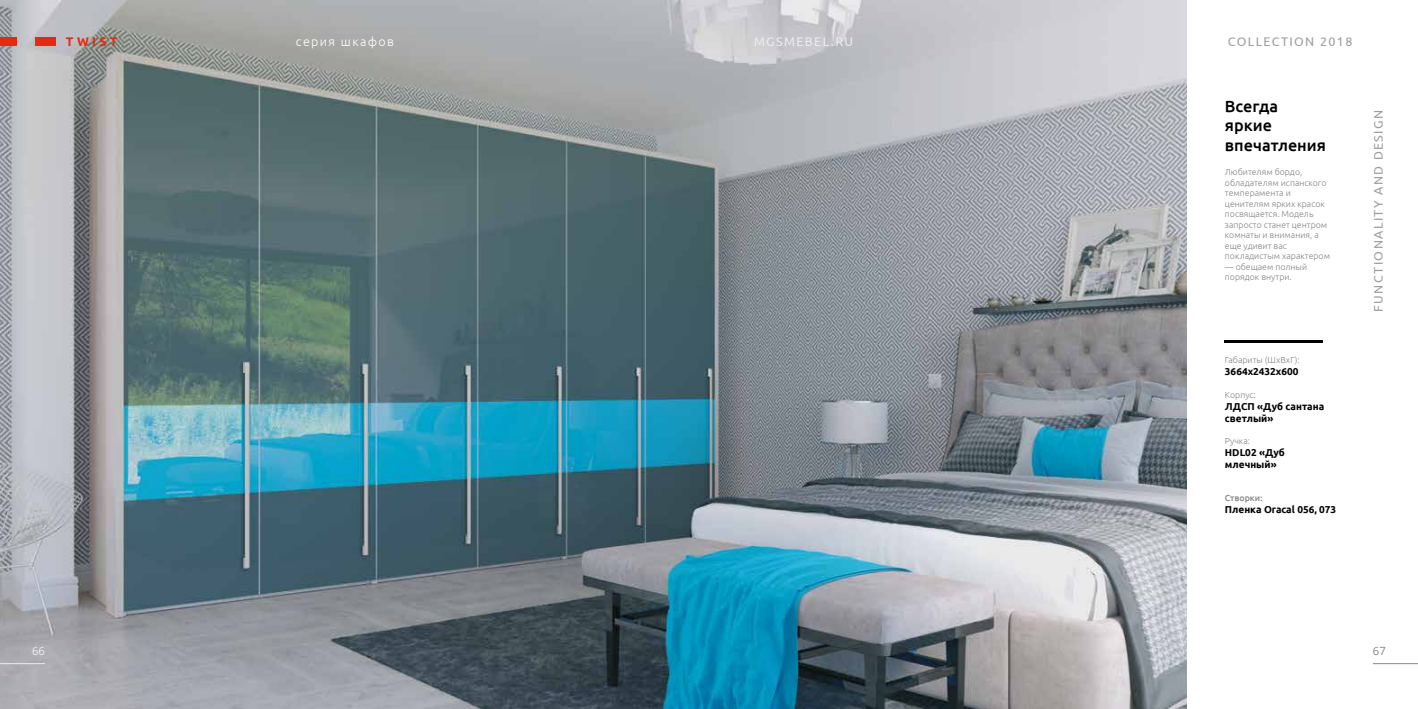
<style>
.page{position:relative;width:1418px;height:709px;background:#fff}
.page>*{position:absolute;margin:0;border:0;box-sizing:border-box;transform-origin:0 0}
.t1{font:500 16.25px/19.5px "Ubuntu";color:#000}
.t2{font:12.5px "Ubuntu";letter-spacing:.11em;color:#9d9d9c}
.t3{font:300 12.5px "Ubuntu";letter-spacing:.11em;color:#fff}
.t4{font:12.5px "Ubuntu";letter-spacing:.11em;color:#ededed}
.t5{font:700 12.5px "Ubuntu";letter-spacing:.26em;color:#e52a13}
.t6{font:11.25px "Open Sans";color:#ededed}
.t7{font:11.25px "Open Sans";color:#878787}
.t8{font:700 10px/12px "Ubuntu";color:#000}
.t9{font:300 8.75px/10.5px "Ubuntu";color:#878787}
.t10{font:500 8.75px "Ubuntu";color:#878787}
</style>
<div class="page">
<img style="left:0;top:0;width:1186px;height:709px">
<hr style="left:0;top:663px;width:45px;height:1px;background:#ededed">
<hr style="left:1372px;top:663px;width:45px;height:1px;background:#878787">
<div style="left:35px;top:37px;width:21px;height:9px;background:#e52a13"></div>
<div style="left:0;top:37px;width:16px;height:9px;background:#e52a13"></div>
<hr style="left:1224px;top:340px;width:98px;height:2px;background:#000">
<h2 class="t3" style="left:296px;top:34px;width:100px">серия шкафов</h2>
<h2 class="t4" style="left:754px;top:34px;width:101px">MGSMEBEL.RU</h2>
<h2 class="t5" style="left:66px;top:34px;width:53px">TWIST</h2>
<h2 class="t2" style="left:1227px;top:34px;width:126px">COLLECTION 2018</h2>
<h1 class="t1" style="left:1224px;top:96px;width:103px">Всегда яркие впечатления</h1>
<p class="t9" style="left:1224px;top:166px;width:107px">Любителям бордо, обладателям испанского темперамента и ценителям ярких красок посвящается. Модель запросто станет центром комнаты и внимания, а еще удивит вас покладистым характером</p>
<p class="t9" style="left:1224px;top:261px;width:84px">— обещаем полный порядок внутри.</p>
<p class="t9" style="left:1224px;top:354px;width:76px">Габариты (ШхВхГ):</p>
<p class="t8" style="left:1224px;top:365px;width:75px">3664х2432х600</p>
<p class="t9" style="left:1224px;top:389px;width:32px">Корпус:</p>
<p class="t8" style="left:1224px;top:400px;width:101px">ЛДСП «Дуб сантана светлый»</p>
<p class="t9" style="left:1224px;top:435px;width:26px">Ручка:</p>
<p class="t8" style="left:1224px;top:446px;width:61px">HDL02 «Дуб млечный»</p>
<p class="t10" style="left:1224px;top:492px;width:39px">Створки:</p>
<p class="t8" style="left:1224px;top:503px;width:113px">Пленка Oracal 056, 073</p>
<h2 class="t2" style="left:1370px;top:311px;width:203px;rotate:-90deg">FUNCTIONALITY AND DESIGN</h2>
<p class="t6" style="left:32px;top:643px;width:14px">66</p>
<p class="t7" style="left:1372px;top:643px;width:14px">67</p>
</div>
